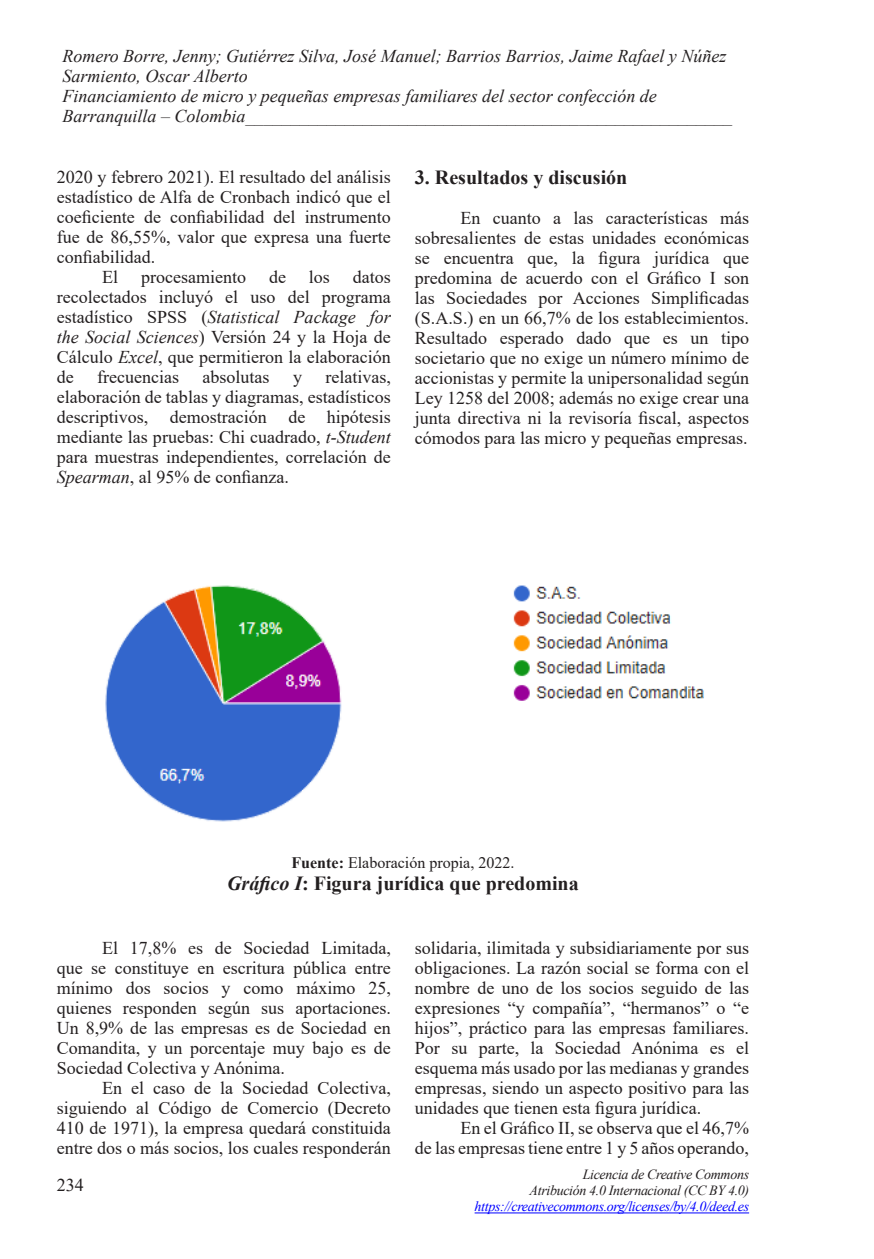
<style>
.page{position:relative;width:874px;height:1259px;background:#fff}
.page>*{position:absolute;margin:0;border:0;box-sizing:border-box;transform-origin:0 0}
.t1{font:700 20px "Times New Roman";color:#231f20}
.t2{font:18px/20px "Times New Roman";color:#231f20;text-align:justify}
.t3{font:italic 18px/20px "Times New Roman";color:#231f20}
.t4{font:16px "Times New Roman";color:#231f20}
.t5{font:italic 14px/16px "Times New Roman";letter-spacing:-.025em;color:#231f20;text-align:right}
.t6{font:italic 14px "Times New Roman";letter-spacing:-.025em;color:#00f}
.s1{font-style:italic}
.s2{font-weight:700}
</style>
<div class="page">
<hr style="left:474px;top:1212px;width:274px;height:1px;background:#00f">
<img style="left:105px;top:585px;width:599px;height:237px">
<p class="t3" style="left:62px;top:45px;width:671px">Romero Borre, Jenny; Gutiérrez Silva, José Manuel; Barrios Barrios, Jaime Rafael y Núñez Sarmiento, Oscar Alberto<br>Financiamiento de micro y pequeñas empresas familiares del sector confección de Barranquilla – Colombia______________________________________________________</p>
<p class="t2" style="left:57px;top:166px;width:335px">2020 y febrero 2021). El resultado del análisis</p>
<p class="t2" style="left:57px;top:186px;width:335px">estadístico de Alfa de Cronbach indicó que el</p>
<p class="t2" style="left:57px;top:206px;width:335px">coeficiente de confiabilidad del instrumento</p>
<p class="t2" style="left:57px;top:226px;width:335px">fue de 86,55%, valor que expresa una fuerte</p>
<p class="t2" style="left:57px;top:246px;width:100px">confiabilidad.</p>
<p class="t2" style="left:102px;top:266px;width:18px">El</p>
<p class="t2" style="left:141px;top:266px;width:106px">procesamiento</p>
<p class="t2" style="left:269px;top:266px;width:18px">de</p>
<p class="t2" style="left:309px;top:266px;width:23px">los</p>
<p class="t2" style="left:57px;top:266px;width:335px;text-indent:296px">datos recolectados incluyó el uso del programa estadístico SPSS (<span class="s1">Statistical Package for the Social Sciences</span>) Versión 24 y la Hoja de Cálculo <span class="s1">Excel</span>, que permitieron la elaboración de</p>
<p class="t2" style="left:57px;top:366px;width:335px;text-indent:268px">relativas, elaboración de tablas y diagramas, estadísticos descriptivos, demostración de hipótesis mediante las pruebas: Chi cuadrado, <span class="s1">t-Student </span>para muestras independientes, correlación de <span class="s1">Spearman</span>, al 95% de confianza.</p>
<p class="t2" style="left:97px;top:366px;width:83px">frecuencias</p>
<p class="t2" style="left:202px;top:366px;width:68px">absolutas</p>
<p class="t2" style="left:293px;top:366px;width:10px">y</p>
<p class="t1" style="left:415px;top:163px;width:214px">3. Resultados y discusión</p>
<p class="t2" style="left:415px;top:207px;width:335px;text-indent:45px">En cuanto a las características más sobresalientes de estas unidades económicas se encuentra que, la figura jurídica que predomina de acuerdo con el Gráfico I son las Sociedades por Acciones Simplificadas (S.A.S.) en un 66,7% de los establecimientos.<br>Resultado esperado dado que es un tipo societario que no exige un número mínimo de accionistas y permite la unipersonalidad según Ley 1258 del 2008; además no exige crear una junta directiva ni la revisoría fiscal, aspectos cómodos para las micro y pequeñas empresas.</p>
<p class="t4" style="left:291px;top:851px;width:224px"><span class="s2">Fuente:</span> Elaboración propia, 2022.</p>
<p class="t1" style="left:227px;top:868px;width:353px"><span class="s1">Gráfico I</span>: Figura jurídica que predomina</p>
<p class="t2" style="left:57px;top:937px;width:335px;text-indent:45px">El 17,8% es de Sociedad Limitada, que se constituye en escritura pública entre mínimo dos socios y como máximo 25, quienes responden según sus aportaciones.<br>Un 8,9% de las empresas es de Sociedad en Comandita, y un porcentaje muy bajo es de Sociedad Colectiva y Anónima.</p>
<p class="t2" style="left:57px;top:1077px;width:335px;text-indent:45px">En el caso de la Sociedad Colectiva, siguiendo al Código de Comercio (Decreto 410 de 1971), la empresa quedará constituida entre dos o más socios, los cuales responderán</p>
<p class="t2" style="left:415px;top:937px;width:335px">solidaria, ilimitada y subsidiariamente por sus obligaciones. La razón social se forma con el nombre de uno de los socios seguido de las expresiones “y compañía”, “hermanos” o “e hijos”, práctico para las empresas familiares.<br>Por su parte, la Sociedad Anónima es el esquema más usado por las medianas y grandes empresas, siendo un aspecto positivo para las unidades que tienen esta figura jurídica.</p>
<p class="t2" style="left:415px;top:1117px;width:335px;text-align:right">En el Gráfico II, se observa que el 46,7%<br>de las empresas tiene entre 1 y 5 años operando,</p>
<p class="t2" style="left:57px;top:1174px;width:28px">234</p>
<p class="t5" style="left:529px;top:1166px;width:221px">Licencia de Creative Commons<br>Atribución 4.0 Internacional (CC BY 4.0)</p>
<p class="t6" style="left:474px;top:1197px;width:276px">https://creativecommons.org/licenses/by/4.0/deed.es</p>
</div>
